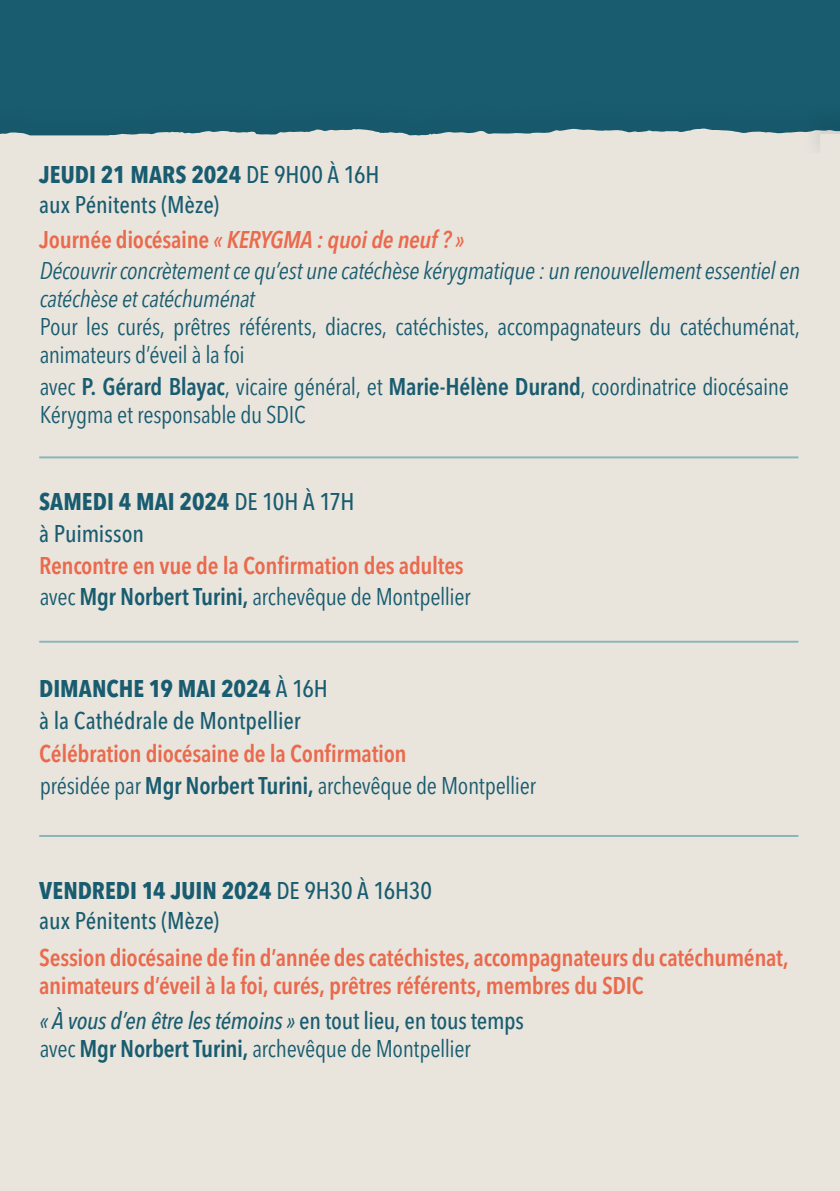
<style>
.page{position:relative;width:840px;height:1191px;background:#fff}
.page>*{position:absolute;margin:0;border:0;box-sizing:border-box;transform-origin:0 0}
.t1{font:condensed 24px/28px "Avenir Next LT Pro";letter-spacing:-.015em;color:#195c70}
.t2{font:600 condensed 24px/28px "Avenir Next LT Pro";letter-spacing:-.015em;color:#ea6a4d}
.t3{font:500 condensed 24px/30px "Avenir Next LT Pro";letter-spacing:-.005em;color:#195c70}
.t4{font:italic condensed 24px/28px "Avenir Next LT Pro";letter-spacing:-.015em;color:#195c70}
.t5{font:italic 600 condensed 24px "Avenir Next LT Pro";letter-spacing:-.015em;color:#ea6a4d}
.s1{font-weight:700}
.s2{font-style:normal}
.s3{font-weight:600}
.s4{font-weight:500;font-style:italic}
.s5{font-weight:500}
</style>
<div class="page">
<div style="left:0;top:0;width:839px;height:147px;background:#195c70"></div>
<svg style="left:0;top:128px;width:839px;height:25px"></svg>
<div style="left:0;top:153px;width:839px;height:1038px;background:#e9e5dd"></div>
<hr style="left:39px;top:456px;width:758px;height:2px;background:#8ab6ba">
<hr style="left:39px;top:640px;width:758px;height:2px;background:#8ab6ba">
<hr style="left:39px;top:835px;width:758px;height:2px;background:#8ab6ba">
<p class="t3" style="left:39px;top:159px;width:341px"><span class="s1">JEUDI 21 MARS 2024</span> DE 9H00 À 16H aux Pénitents (Mèze)</p>
<p class="t5" style="left:39px;top:225px;width:426px"><span class="s2">Journée diocésaine</span> « KERYGMA : quoi de neuf ? »</p>
<p class="t4" style="left:40px;top:256px;width:761px">Découvrir concrètement ce qu’est une catéchèse kérygmatique : un renouvellement essentiel en catéchèse et catéchuménat</p>
<p class="t1" style="left:40px;top:312px;width:761px">Pour les curés, prêtres référents, diacres, catéchistes, accompagnateurs du catéchuménat, animateurs d’éveil à la foi</p>
<p class="t1" style="left:40px;top:373px;width:750px">avec <span class="s3">P. Gérard Blayac</span>, vicaire général, et <span class="s3">Marie-Hélène Durand</span>, coordinatrice diocésaine<br>Kérygma et responsable du SDIC</p>
<p class="t3" style="left:39px;top:485px;width:317px;line-height:32px"><span class="s1">SAMEDI 4 MAI 2024</span> DE 10H À 17H à Puimisson</p>
<p class="t2" style="left:39px;top:552px;width:426px">Rencontre en vue de la Confirmation des adultes</p>
<p class="t1" style="left:40px;top:582px;width:432px">avec <span class="s3">Mgr Norbert Turini,</span> archevêque de Montpellier</p>
<p class="t3" style="left:39px;top:673px;width:290px;line-height:32px"><span class="s1">DIMANCHE 19 MAI 2024</span> À 16H à la Cathédrale de Montpellier</p>
<p class="t2" style="left:39px;top:739px;width:369px">Célébration diocésaine de la Confirmation</p>
<p class="t1" style="left:40px;top:771px;width:497px">présidée par <span class="s3">Mgr Norbert Turini,</span> archevêque de Montpellier</p>
<p class="t3" style="left:39px;top:875px;width:394px"><span class="s1">VENDREDI 14 JUIN 2024</span> DE 9H30 À 16H30 aux Pénitents (Mèze)</p>
<p class="t2" style="left:39px;top:943px;width:750px">Session diocésaine de fin d’année des catéchistes, accompagnateurs du catéchuménat, animateurs d’éveil à la foi, curés, prêtres référents, membres du SDIC</p>
<p class="t1" style="left:40px;top:1006px;width:485px"><span class="s4">« À vous d’en être les témoins »</span> <span class="s5">en tout lieu, en tous temps </span>avec <span class="s3">Mgr Norbert Turini,</span> archevêque de Montpellier</p>
</div>
